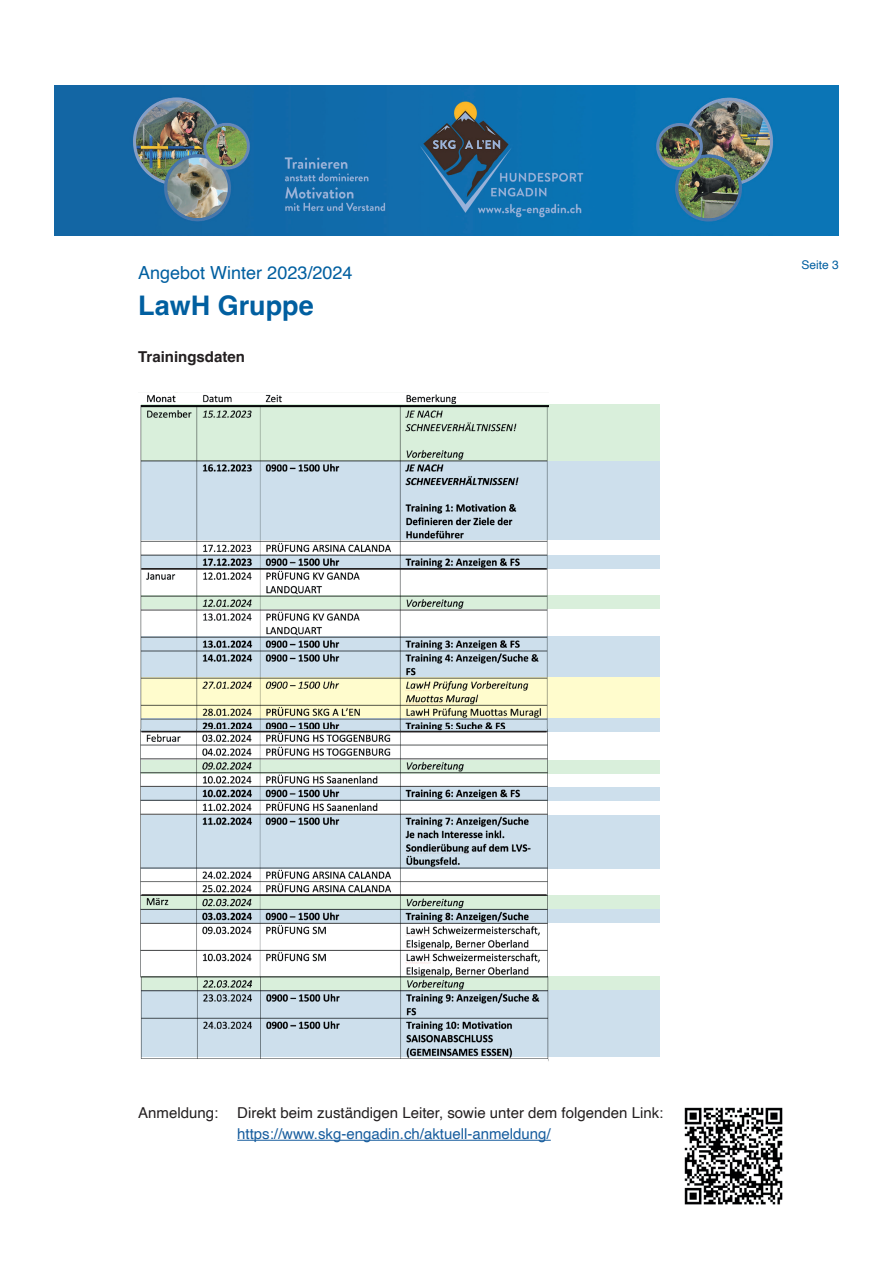
<style>
.page{position:relative;width:893px;height:1263px;background:#fff}
.page>*{position:absolute;margin:0;border:0;box-sizing:border-box;transform-origin:0 0}
.t1{font:700 27px "Helvetica";color:#015fa0}
.t2{font:18px "Helvetica";color:#015fa0}
.t3{font:15px "Helvetica";color:#231f20}
.t4{font:15px "Helvetica";color:#175d9e}
.t5{font:700 15px "Helvetica";color:#231f20}
.t6{font:12px "Helvetica";color:#015fa0}
</style>
<div class="page">
<img style="left:54px;top:85px;width:785px;height:151px">
<hr style="left:237px;top:1140px;width:314px;height:1px;background:#175d9e">
<img style="left:684px;top:1107px;width:99px;height:98px">
<img style="left:140px;top:394px;width:409px;height:338px">
<img style="left:140px;top:730px;width:408px;height:244px">
<img style="left:140px;top:974px;width:409px;height:88px">
<svg style="left:141px;top:555px;width:519px;height:14px;background:#afbfca"></svg>
<svg style="left:141px;top:461px;width:519px;height:79px;background:#c2d3df"></svg>
<svg style="left:141px;top:636px;width:519px;height:41px;background:#b7c8d4"></svg>
<svg style="left:141px;top:815px;width:519px;height:53px;background:#becfdb"></svg>
<svg style="left:141px;top:990px;width:519px;height:67px;background:#bcccd8"></svg>
<svg style="left:141px;top:718px;width:519px;height:13px;background:#afbfca"></svg>
<svg style="left:141px;top:787px;width:519px;height:14px;background:#adbdc8"></svg>
<svg style="left:141px;top:909px;width:519px;height:14px;background:#abbbc6"></svg>
<svg style="left:141px;top:677px;width:519px;height:41px;background:#e6e4b9"></svg>
<svg style="left:141px;top:595px;width:519px;height:14px;background:#c6dbc9"></svg>
<svg style="left:141px;top:760px;width:519px;height:13px;background:#c7dcc9"></svg>
<svg style="left:141px;top:976px;width:519px;height:14px;background:#c3d7c6"></svg>
<svg style="left:141px;top:895px;width:519px;height:14px;background:#cce1ce"></svg>
<svg style="left:141px;top:404px;width:519px;height:57px;background:#cbe0cd"></svg>
<hr style="left:141px;top:568px;width:406px;height:1px;background:#231f20">
<hr style="left:141px;top:731px;width:406px;height:1px;background:#231f20">
<hr style="left:141px;top:894px;width:406px;height:2px;background:#231f20">
<p class="t2" style="left:138px;top:259px;width:216px">Angebot Winter 2023/2024</p>
<h1 class="t1" style="left:138px;top:289px;width:177px">LawH Gruppe</h1>
<p class="t5" style="left:138px;top:348px;width:108px">Trainingsdaten</p>
<p class="t6" style="left:802px;top:256px;width:39px">Seite 3</p>
<p class="t3" style="left:138px;top:1101px;width:82px">Anmeldung:</p>
<p class="t3" style="left:237px;top:1101px;width:428px">Direkt beim zuständigen Leiter, sowie unter dem folgenden Link:</p>
<p class="t4" style="left:237px;top:1122px;width:315px">https://www.skg-engadin.ch/aktuell-anmeldung/</p>
</div>
